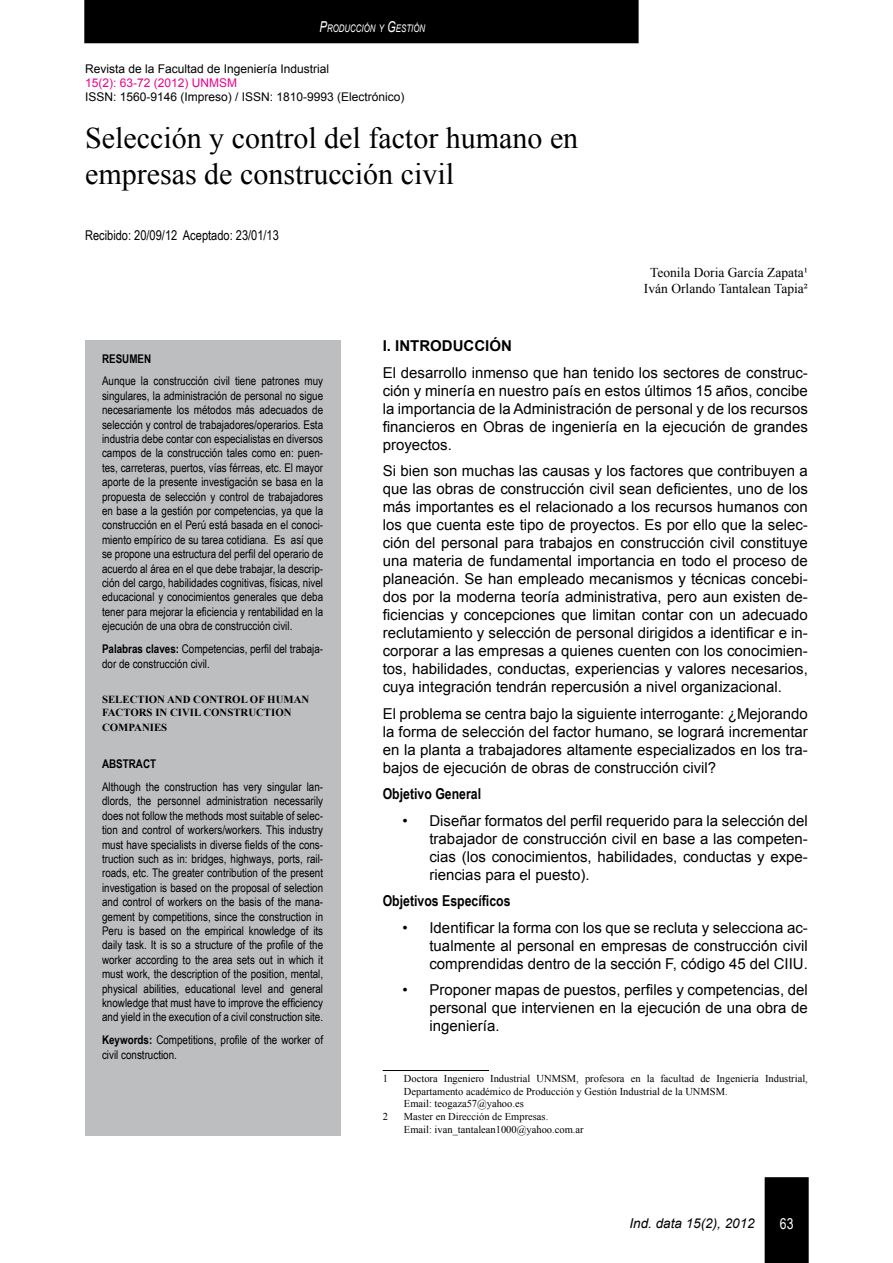
<style>
.page{position:relative;width:893px;height:1263px;background:#fff}
.page>*{position:absolute;margin:0;border:0;box-sizing:border-box;transform-origin:0 0}
.t1{font:30px/36px "Times New Roman";color:#000}
.t2{font:15px/18px "Arial";color:#000;text-align:justify}
.t3{font:700 15px "Arial Narrow";color:#000}
.t4{font:700 15px "Arial";color:#000}
.t5{font:15px "Arial Narrow";color:#fff}
.t6{font:13.5px/16.2px "Times New Roman";color:#000;text-align:center}
.t7{font:13.5px "Arial Narrow";color:#000}
.t8{font:italic 13.5px "Arial";color:#000}
.t9{font:12px/14.4px "Arial Narrow";color:#000;text-align:justify}
.t10{font:12px "Arial";color:#000}
.t11{font:12px "Arial";color:#ec008c}
.t12{font:700 12px "Arial Narrow";color:#000}
.t13{font:700 10.8px "Times New Roman";color:#000}
.t14{font:10.5px/12.6px "Times New Roman";color:#000}
.t15{font:italic 10.5px "Arial";color:#fff;scale:.75 1}
.s1{font-size:15px}
.s2{font-weight:700}
</style>
<div class="page">
<div style="left:765px;top:1177px;width:44px;height:86px;background:#000"></div>
<div style="left:84px;top:0;width:555px;height:43px;background:#000"></div>
<div style="left:85px;top:340px;width:255px;height:795px;background:#bcbec0"></div>
<hr style="left:383px;top:1070px;width:106px;height:1px;background:#000">
<p class="t15" style="left:320px;top:22px;width:142px"><span class="s1">P</span>RODUCCIÓN Y <span class="s1">G</span>ESTIÓN</p>
<p class="t10" style="left:85px;top:60px;width:246px">Revista de la Facultad de Ingeniería Industrial</p>
<p class="t11" style="left:85px;top:75px;width:154px">15(2): 63-72 (2012) UNMSM</p>
<p class="t10" style="left:85px;top:89px;width:321px">ISSN: 1560-9146 (Impreso) / ISSN: 1810-9993 (Electrónico)</p>
<h1 class="t1" style="left:85px;top:120px;width:495px">Selección y control del factor humano en empresas de construcción civil</h1>
<p class="t7" style="left:85px;top:225px;width:195px">Recibido: 20/09/12 Aceptado: 23/01/13</p>
<p class="t6" style="left:644px;top:264px;width:165px">Teonila Doria García Zapata¹<br>Iván Orlando Tantalean Tapia²</p>
<p class="t12" style="left:102px;top:349px;width:51px">RESUMEN</p>
<p class="t9" style="left:102px;top:374px;width:223px">Aunque la construcción civil tiene patrones muy singulares, la administración de personal no sigue necesariamente los métodos más adecuados de selección y control de trabajadores/operarios. Esta industria debe contar con especialistas en diversos campos de la construcción tales como en: puen&shy;tes, carreteras, puertos, vías férreas, etc. El mayor aporte de la presente investigación se basa en la propuesta de selección y control de trabajadores en base a la gestión por competencias, ya que la construcción en el Perú está basada en el conoci&shy;miento empírico de su tarea cotidiana. Es así que se propone una estructura del perfil del operario de acuerdo al área en el que debe trabajar, la descrip&shy;ción del cargo, habilidades cognitivas, físicas, nivel educacional y conocimientos generales que deba tener para mejorar la eficiencia y rentabilidad en la ejecución de una obra de construcción civil.</p>
<p class="t9" style="left:102px;top:641px;width:223px"><span class="s2">Palabras claves:</span> Competencias, perfil del trabaja&shy;dor de construcción civil.</p>
<p class="t13" style="left:102px;top:692px;width:14px">SELE</p>
<p class="t13" style="left:130px;top:692px;width:16px">CTION</p>
<p class="t13" style="left:167px;top:692px;width:9px">AND</p>
<p class="t13" style="left:193px;top:692px;width:17px">CONTROL</p>
<p class="t13" style="left:250px;top:692px;width:53px">OF HUMAN</p>
<p class="t13" style="left:102px;top:705px;width:31px">FACTOR</p>
<p class="t13" style="left:147px;top:705px;width:126px">S IN CIVIL CONSTRUCTION</p>
<p class="t13" style="left:102px;top:720px;width:40px">COMPANIE</p>
<p class="t13" style="left:161px;top:720px;width:8px">S</p>
<p class="t12" style="left:102px;top:755px;width:56px">ABSTRACT</p>
<p class="t9" style="left:102px;top:779px;width:223px">Although the construction has very singular lan&shy;dlords, the personnel administration necessarily does not follow the methods most suitable of selec&shy;tion and control of workers/workers. This industry must have specialists in diverse fields of the cons&shy;truction such as in: bridges, highways, ports, rail&shy;roads, etc. The greater contribution of the present investigation is based on the proposal of selection and control of workers on the basis of the mana&shy;gement by competitions, since the construction in Peru is based on the empirical knowledge of its daily task. It is so a structure of the profile of the worker according to the area sets out in which it must work, the description of the position, mental, physical abilities, educational level and general knowledge that must have to improve the efficiency and yield in the execution of a civil construction site.</p>
<p class="t9" style="left:102px;top:1032px;width:223px"><span class="s2">Keywords:</span> Competitions, profile of the worker of civil construction.</p>
<p class="t4" style="left:383px;top:336px;width:131px">I. INTRODUCCIÓN</p>
<p class="t2" style="left:383px;top:363px;width:427px">El desarrollo inmenso que han tenido los sectores de construc&shy;ción y minería en nuestro país en estos últimos 15 años, concibe la importancia de la Administración de personal y de los recursos financieros en Obras de ingeniería en la ejecución de grandes proyectos.</p>
<p class="t2" style="left:383px;top:462px;width:427px">Si bien son muchas las causas y los factores que contribuyen a que las obras de construcción civil sean deficientes, uno de los más importantes es el relacionado a los recursos humanos con los que cuenta este tipo de proyectos. Es por ello que la selec&shy;ción del personal para trabajos en construcción civil constituye una materia de fundamental importancia en todo el proceso de planeación. Se han empleado mecanismos y técnicas concebi&shy;dos por la moderna teoría administrativa, pero aun existen de&shy;ficiencias y concepciones que limitan contar con un adecuado reclutamiento y selección de personal dirigidos a identificar e in&shy;corporar a las empresas a quienes cuenten con los conocimien&shy;tos, habilidades, conductas, experiencias y valores necesarios, cuya integración tendrán repercusión a nivel organizacional.</p>
<p class="t2" style="left:383px;top:704px;width:427px">El problema se centra bajo la siguiente interrogante: ¿Mejorando la forma de selección del factor humano, se logrará incrementar en la planta a trabajadores altamente especializados en los tra&shy;bajos de ejecución de obras de construcción civil?</p>
<p class="t3" style="left:383px;top:782px;width:100px">Objetivo General</p>
<p class="t2" style="left:429px;top:811px;width:380px;text-indent:-27px">• Diseñar formatos del perfil requerido para la selección del trabajador de construcción civil en base a las competen&shy;cias (los conocimientos, habilidades, conductas y expe&shy;riencias para el puesto).</p>
<p class="t3" style="left:383px;top:889px;width:129px">Objetivos Específicos</p>
<p class="t2" style="left:429px;top:919px;width:380px;text-indent:-27px">• Identificar la forma con los que se recluta y selecciona ac&shy;tualmente al personal en empresas de construcción civil comprendidas dentro de la sección F, código 45 del CIIU.</p>
<p class="t2" style="left:429px;top:981px;width:380px;text-indent:-27px">• Proponer mapas de puestos, perfiles y competencias, del personal que intervienen en la ejecución de una obra de ingeniería.</p>
<p class="t14" style="left:383px;top:1072px;width:7px">1</p>
<p class="t14" style="left:404px;top:1072px;width:405px">Doctora Ingeniero Industrial UNMSM, profesora en la facultad de Ingeniería Industrial,<br>Departamento académico de Producción y Gestión Industrial de la UNMSM.<br>Email: teogaza57@yahoo.es</p>
<p class="t14" style="left:383px;top:1110px;width:7px">2</p>
<p class="t14" style="left:404px;top:1110px;width:181px">Master en Dirección de Empresas.<br>Email: ivan_tantalean1000@yahoo.com.ar</p>
<p class="t8" style="left:629px;top:1215px;width:127px">Ind. data 15(2), 2012</p>
<p class="t5" style="left:780px;top:1213px;width:15px">63</p>
</div>
